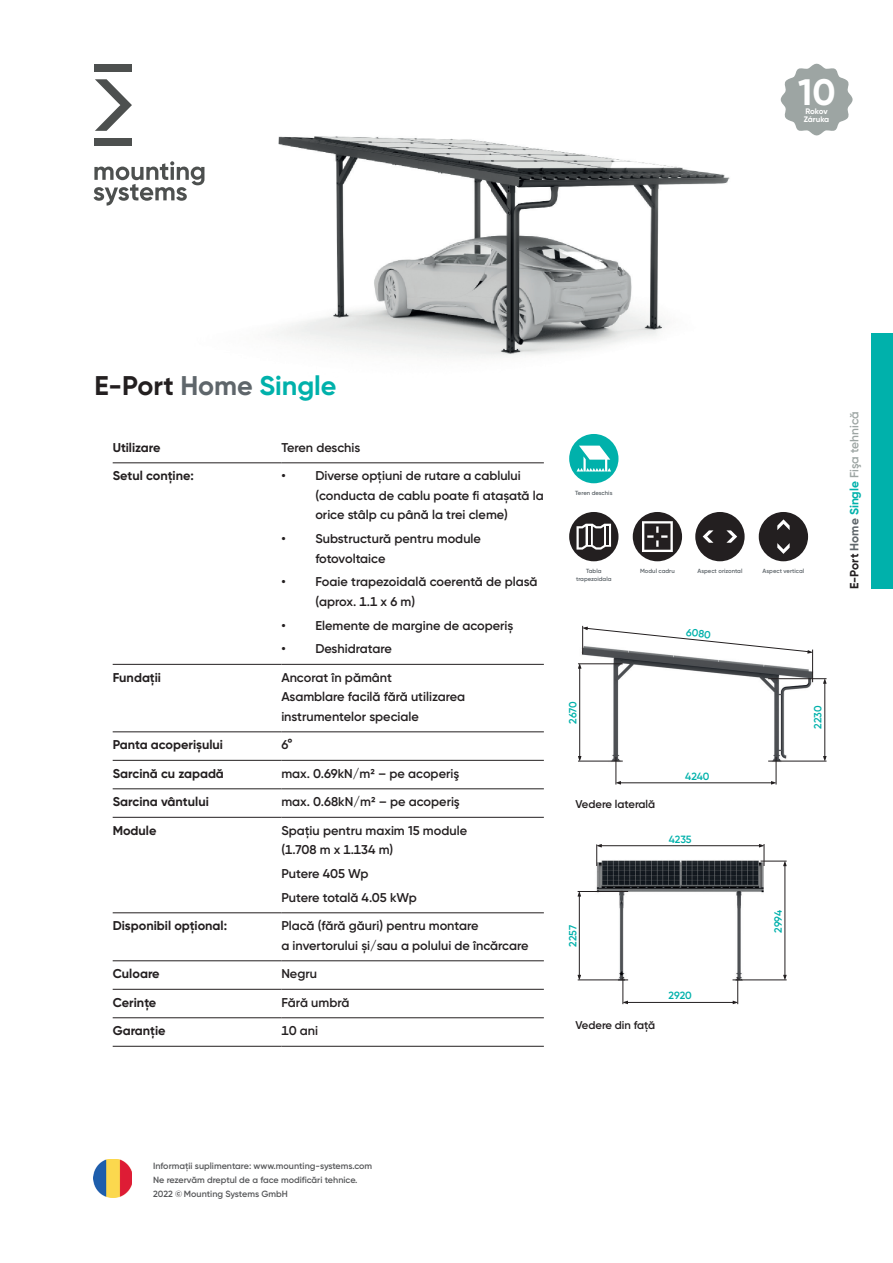
<style>
.page{position:relative;width:893px;height:1263px;background:#fff}
.page>*{position:absolute;margin:0;border:0;box-sizing:border-box;transform-origin:0 0}
.t1{font:700 36.75px "Gilroy";color:#fff}
.t2{font:700 27px "Gilroy";color:#231f20}
.t3{font:600 12.75px/19.5px "Gilroy";color:#231f20}
.t4{font:700 12.75px "Gilroy";color:#231f20}
.t5{font:600 12px "Gilroy";color:#9da5a3}
.t6{font:600 11.25px "Gilroy";letter-spacing:-.005em;color:#231f20}
.t7{font:600 10.5px "Gilroy";letter-spacing:-.005em;color:#00b1ab}
.t8{font:600 9px/14.2px "Gilroy";color:#57585a}
.t9{font:700 7.95px/8.1px "Gilroy";letter-spacing:-.02em;color:#fff}
.t10{font:600 6px "Gilroy";color:#5f666b}
.s1{color:#5f666b}
.s2{color:#00b1ab}
.s3{font-weight:700;color:#231f20}
.s4{font-weight:700;color:#5f666b}
.s5{font-weight:700;color:#00b1ab}
</style>
<div class="page">
<div style="left:872px;top:334px;width:21px;height:255px;background:#00b1ab"></div>
<hr style="left:113px;top:462px;width:168px;height:1px;background:#231f20">
<hr style="left:281px;top:462px;width:263px;height:1px;background:#231f20">
<hr style="left:113px;top:664px;width:168px;height:1px;background:#231f20">
<hr style="left:281px;top:664px;width:263px;height:1px;background:#231f20">
<hr style="left:113px;top:731px;width:168px;height:1px;background:#231f20">
<hr style="left:281px;top:731px;width:263px;height:1px;background:#231f20">
<hr style="left:113px;top:760px;width:168px;height:1px;background:#231f20">
<hr style="left:281px;top:760px;width:263px;height:1px;background:#231f20">
<hr style="left:113px;top:788px;width:168px;height:1px;background:#231f20">
<hr style="left:281px;top:788px;width:263px;height:1px;background:#231f20">
<hr style="left:113px;top:817px;width:168px;height:1px;background:#231f20">
<hr style="left:281px;top:817px;width:263px;height:1px;background:#231f20">
<hr style="left:113px;top:912px;width:168px;height:1px;background:#231f20">
<hr style="left:281px;top:912px;width:263px;height:1px;background:#231f20">
<hr style="left:113px;top:960px;width:168px;height:1px;background:#231f20">
<hr style="left:281px;top:960px;width:263px;height:1px;background:#231f20">
<hr style="left:113px;top:989px;width:168px;height:1px;background:#231f20">
<hr style="left:281px;top:989px;width:263px;height:1px;background:#231f20">
<hr style="left:113px;top:1017px;width:168px;height:1px;background:#231f20">
<hr style="left:281px;top:1017px;width:263px;height:1px;background:#231f20">
<hr style="left:113px;top:1046px;width:168px;height:1px;background:#231f20">
<hr style="left:281px;top:1046px;width:263px;height:1px;background:#231f20">
<svg style="left:633px;top:512px;width:49px;height:49px"></svg>
<svg style="left:695px;top:512px;width:50px;height:49px"></svg>
<svg style="left:759px;top:512px;width:49px;height:49px"></svg>
<svg style="left:569px;top:512px;width:49px;height:49px"></svg>
<svg style="left:569px;top:434px;width:49px;height:49px"></svg>
<img style="left:93px;top:1159px;width:39px;height:38px">
<img style="left:204px;top:63px;width:615px;height:294px">
<img style="left:580px;top:648px;width:247px;height:133px">
<hr style="left:768px;top:678px;width:58px;height:1px;background:#231f20">
<hr style="left:578px;top:663px;width:45px;height:1px;background:#231f20">
<hr style="left:768px;top:761px;width:58px;height:1px;background:#231f20">
<hr style="left:578px;top:761px;width:45px;height:1px;background:#231f20">
<hr style="left:812px;top:649px;width:1px;height:33px;background:#231f20">
<hr style="left:824px;top:682px;width:1px;height:77px;background:#231f20">
<svg style="left:823px;top:756px;width:4px;height:5px"></svg>
<svg style="left:823px;top:679px;width:4px;height:5px"></svg>
<hr style="left:579px;top:668px;width:1px;height:91px;background:#231f20">
<svg style="left:578px;top:664px;width:3px;height:5px"></svg>
<hr style="left:620px;top:782px;width:153px;height:1px;background:#231f20">
<svg style="left:616px;top:757px;width:5px;height:27px"></svg>
<svg style="left:771px;top:757px;width:6px;height:27px"></svg>
<svg style="left:582px;top:626px;width:230px;height:28px"></svg>
<img style="left:622px;top:999px;width:117px;height:3px">
<img style="left:592px;top:859px;width:195px;height:140px">
<hr style="left:600px;top:845px;width:161px;height:1px;background:#231f20">
<hr style="left:627px;top:1002px;width:108px;height:1px;background:#231f20">
<svg style="left:596px;top:844px;width:6px;height:22px"></svg>
<svg style="left:623px;top:977px;width:5px;height:27px"></svg>
<svg style="left:733px;top:977px;width:5px;height:27px"></svg>
<hr style="left:578px;top:891px;width:50px;height:1px;background:#231f20">
<hr style="left:732px;top:980px;width:55px;height:1px;background:#231f20">
<hr style="left:578px;top:980px;width:50px;height:1px;background:#231f20">
<hr style="left:785px;top:865px;width:1px;height:113px;background:#231f20">
<hr style="left:579px;top:895px;width:1px;height:83px;background:#231f20">
<svg style="left:783px;top:975px;width:4px;height:5px"></svg>
<svg style="left:577px;top:975px;width:4px;height:5px"></svg>
<svg style="left:759px;top:844px;width:28px;height:22px"></svg>
<svg style="left:577px;top:891px;width:4px;height:5px"></svg>
<svg style="left:94px;top:161px;width:110px;height:45px"></svg>
<svg style="left:95px;top:79px;width:37px;height:52px"></svg>
<div style="left:94px;top:139px;width:38px;height:7px;background:#4d504f"></div>
<div style="left:94px;top:64px;width:38px;height:8px;background:#4d504f"></div>
<svg style="left:781px;top:64px;width:72px;height:71px"></svg>
<h1 class="t1" style="left:798px;top:69px;width:39px">10</h1>
<p class="t9" style="left:804px;top:107px;width:27px">Rokov<br>Záruka</p>
<h2 class="t2" style="left:94px;top:369px;width:244px">E-Port <span class="s1">Home</span> <span class="s2">Single</span></h2>
<p class="t4" style="left:113px;top:439px;width:49px">Utilizare</p>
<p class="t3" style="left:281px;top:437px;width:80px">Teren deschis</p>
<p class="t4" style="left:113px;top:468px;width:83px">Setul conţine:</p>
<p class="t3" style="left:315px;top:466px;width:230px;text-indent:-34px">• Diverse opțiuni de rutare a cablului (conducta de cablu poate fi atașată la orice stâlp cu până la trei cleme)</p>
<p class="t3" style="left:315px;top:529px;width:167px;text-indent:-34px">• Substructură pentru module fotovoltaice</p>
<p class="t3" style="left:315px;top:572px;width:224px;text-indent:-34px">• Foaie trapezoidală coerentă de plasă (aprox. 1.1 x 6 m)</p>
<p class="t3" style="left:281px;top:615px;width:234px">• Elemente de margine de acoperiș</p>
<p class="t3" style="left:281px;top:639px;width:112px">• Deshidratare</p>
<p class="t4" style="left:113px;top:669px;width:50px">Fundaţii</p>
<p class="t3" style="left:281px;top:667px;width:185px">Ancorat în pământ<br>Asamblare facilă fără utilizarea instrumentelor speciale</p>
<p class="t4" style="left:113px;top:737px;width:112px">Panta acoperișului</p>
<p class="t3" style="left:281px;top:735px;width:13px">6°</p>
<p class="t4" style="left:113px;top:765px;width:113px">Sarcină cu zapadă</p>
<p class="t3" style="left:281px;top:763px;width:179px">max. 0.69kN/m2 – pe acoperiş</p>
<p class="t4" style="left:113px;top:794px;width:98px">Sarcina vântului</p>
<p class="t3" style="left:281px;top:792px;width:180px">max. 0.68kN/m2 – pe acoperiş</p>
<p class="t4" style="left:113px;top:822px;width:45px">Module</p>
<p class="t3" style="left:281px;top:820px;width:187px">Spaţiu pentru maxim 15 module (1.708 m x 1.134 m)</p>
<p class="t3" style="left:281px;top:861px;width:137px;line-height:23.7px">Putere 405 Wp<br>Putere totală 4.05 kWp</p>
<p class="t4" style="left:113px;top:918px;width:116px">Disponibil opțional:</p>
<p class="t3" style="left:281px;top:916px;width:249px">Placă (fără găuri) pentru montare<br>a invertorului și/sau a polului de încărcare</p>
<p class="t4" style="left:113px;top:966px;width:49px">Culoare</p>
<p class="t3" style="left:281px;top:964px;width:37px">Negru</p>
<p class="t4" style="left:113px;top:994px;width:45px">Cerinţe</p>
<p class="t3" style="left:281px;top:992px;width:70px">Fără umbră</p>
<p class="t4" style="left:113px;top:1023px;width:54px">Garanţie</p>
<p class="t3" style="left:281px;top:1021px;width:38px">10 ani</p>
<p class="t10" style="left:575px;top:489px;width:39px">Teren deschis</p>
<p class="t10" style="left:586px;top:567px;width:17px">Tabla</p>
<p class="t10" style="left:640px;top:567px;width:36px">Modul cadru</p>
<p class="t10" style="left:697px;top:567px;width:46px">Aspect orizontal</p>
<p class="t10" style="left:763px;top:567px;width:43px">Aspect vertical</p>
<p class="t10" style="left:576px;top:575px;width:37px">trapezoidala</p>
<p class="t7" style="left:687px;top:626px;width:26px;rotate:6deg">6080</p>
<p class="t7" style="left:566px;top:724px;width:24px;rotate:-90deg">2670</p>
<p class="t6" style="left:576px;top:797px;width:81px">Vedere laterală</p>
<p class="t7" style="left:685px;top:769px;width:26px">4240</p>
<p class="t7" style="left:669px;top:832px;width:24px">4235</p>
<p class="t7" style="left:811px;top:729px;width:25px;rotate:-90deg">2230</p>
<p class="t7" style="left:566px;top:947px;width:23px;rotate:-90deg">2257</p>
<p class="t6" style="left:576px;top:1018px;width:81px">Vedere din față</p>
<p class="t7" style="left:669px;top:989px;width:25px">2920</p>
<p class="t7" style="left:771px;top:933px;width:24px;rotate:-90deg">2994</p>
<p class="t5" style="left:847px;top:589px;width:179px;rotate:-90deg"><span class="s3">E-Port</span> <span class="s4">Home</span> <span class="s5">Single</span> Fişa tehnică</p>
<p class="t8" style="left:153px;top:1158px;width:221px">Informații suplimentare: www.mounting-systems.com<br>Ne rezervăm dreptul de a face modificări tehnice.<br>2022 © Mounting Systems GmbH</p>
</div>
